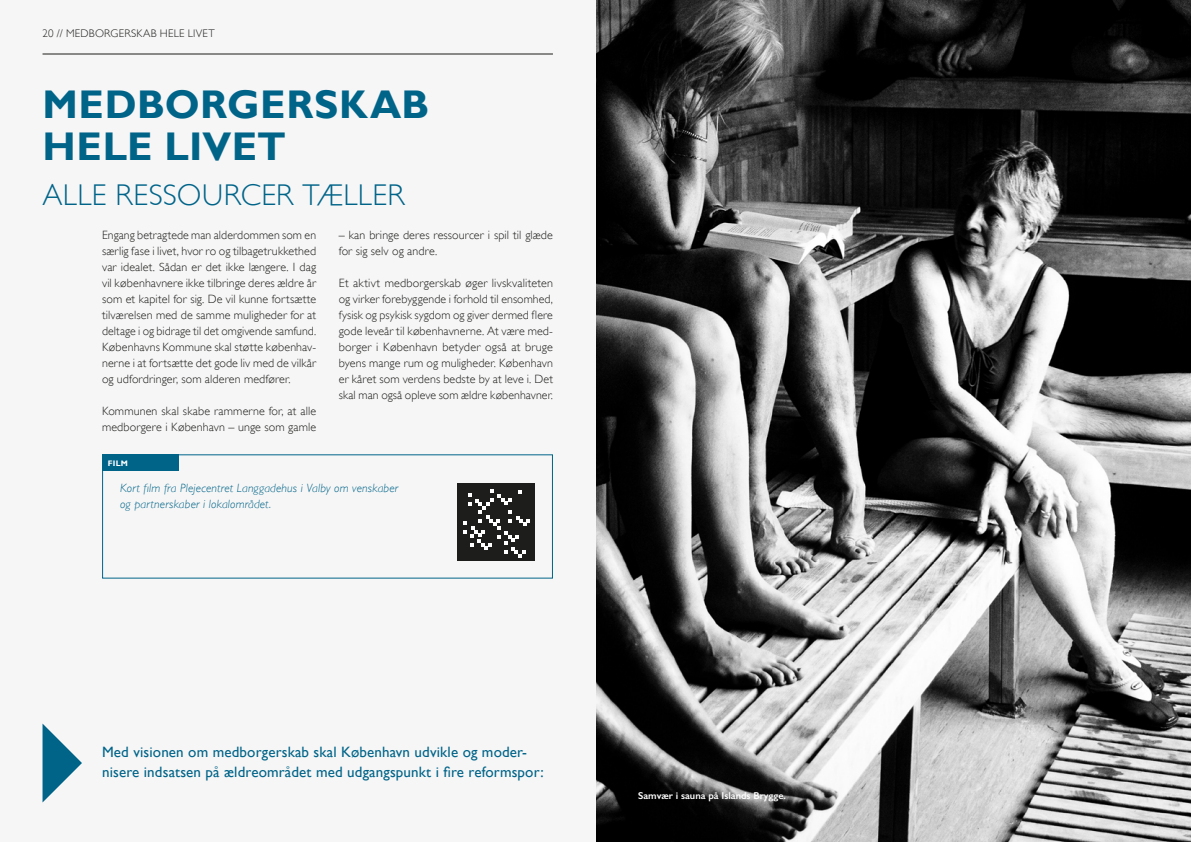
<style>
.page{position:relative;width:1191px;height:842px;background:#fff}
.page>*{position:absolute;margin:0;border:0;box-sizing:border-box;transform-origin:0 0}
.t1{font:700 40px/42px "Gill Sans";letter-spacing:.01em;color:#006489}
.t2{font:300 30px "Gill Sans";letter-spacing:.01em;color:#006489}
.t3{font:15px/20px "Gill Sans";letter-spacing:.01em;color:#006489}
.t4{font:300 12px/16px "Gill Sans";letter-spacing:.01em;color:#1d1d1b}
.t5{font:italic 300 12px/16px "Gill Sans";letter-spacing:.015em;color:#006489}
.t6{font:300 11px "Gill Sans";letter-spacing:.025em;color:#1d1d1b}
.t7{font:600 10px "Gill Sans";color:#fff}
.t8{font:700 8px "Gill Sans";color:#fff}
</style>
<div class="page">
<img style="left:596px;top:0;width:594px;height:842px">
<div style="left:0;top:0;width:595px;height:842px;background:#f6f6f6"></div>
<div style="left:102px;top:454px;width:77px;height:17px;background:#006489"></div>
<div style="left:102px;top:454px;width:451px;height:125px;border:1px solid #006489"></div>
<div style="left:457px;top:483px;width:77px;height:78px;background:#1d1d1b"></div>
<svg style="left:463px;top:489px;width:67px;height:68px"></svg>
<hr style="left:43px;top:54px;width:510px;height:1px;background:#1d1d1b">
<svg style="left:43px;top:724px;width:39px;height:78px"></svg>
<p class="t6" style="left:43px;top:28px;width:174px">20 // MEDBORGERSKAB HELE LIVET</p>
<h1 class="t1" style="left:43px;top:86px;width:388px">MEDBORGERSKAB<br>HELE LIVET</h1>
<h2 class="t2" style="left:43px;top:183px;width:363px">ALLE RESSOURCER TÆLLER</h2>
<p class="t4" style="left:102px;top:228px;width:216px;text-align:justify">Engang betragtede man alderdommen som en særlig fase i livet, hvor ro og tilbagetrukkethed var idealet. Sådan er det ikke længere. I dag vil københavnere ikke tilbringe deres ældre år som et kapitel for sig. De vil kunne fortsætte tilværelsen med de samme muligheder for at deltage i og bidrage til det omgivende samfund.<br>Københavns Kommune skal støtte københav&shy;nerne i at fortsætte det gode liv med de vilkår og udfordringer, som alderen medfører.</p>
<p class="t4" style="left:102px;top:404px;width:216px">Kommunen skal skabe rammerne for, at alle medborgere i København – unge som gamle</p>
<p class="t4" style="left:339px;top:228px;width:216px">– kan bringe deres ressourcer i spil til glæde for sig selv og andre.</p>
<p class="t4" style="left:339px;top:276px;width:219px">Et aktivt medborgerskab øger livskvaliteten og virker forebyggende i forhold til ensomhed, -fysisk-og-psykisk-sygdom-og-giver-dermed-flere&shy;gode leveår til københavnerne. At være med&shy;borger i København betyder også at bruge byens mange rum og muligheder. København er kåret som verdens bedste by at leve i. Det skal man også opleve som ældre københavner.</p>
<p class="t8" style="left:108px;top:459px;width:22px">FILM</p>
<p class="t5" style="left:120px;top:480px;width:279px">Kort film fra Plejecentret Langgadehus i Valby om venskaber og partnerskaber i lokalområdet.</p>
<p class="t3" style="left:102px;top:743px;width:443px">Med visionen om medborgerskab skal København udvikle og moder&shy;nisere indsatsen på ældreområdet med udgangspunkt i fire reformspor:</p>
<p class="t7" style="left:638px;top:792px;width:149px">Samvær i sauna på Islands Brygge.</p>
</div>
